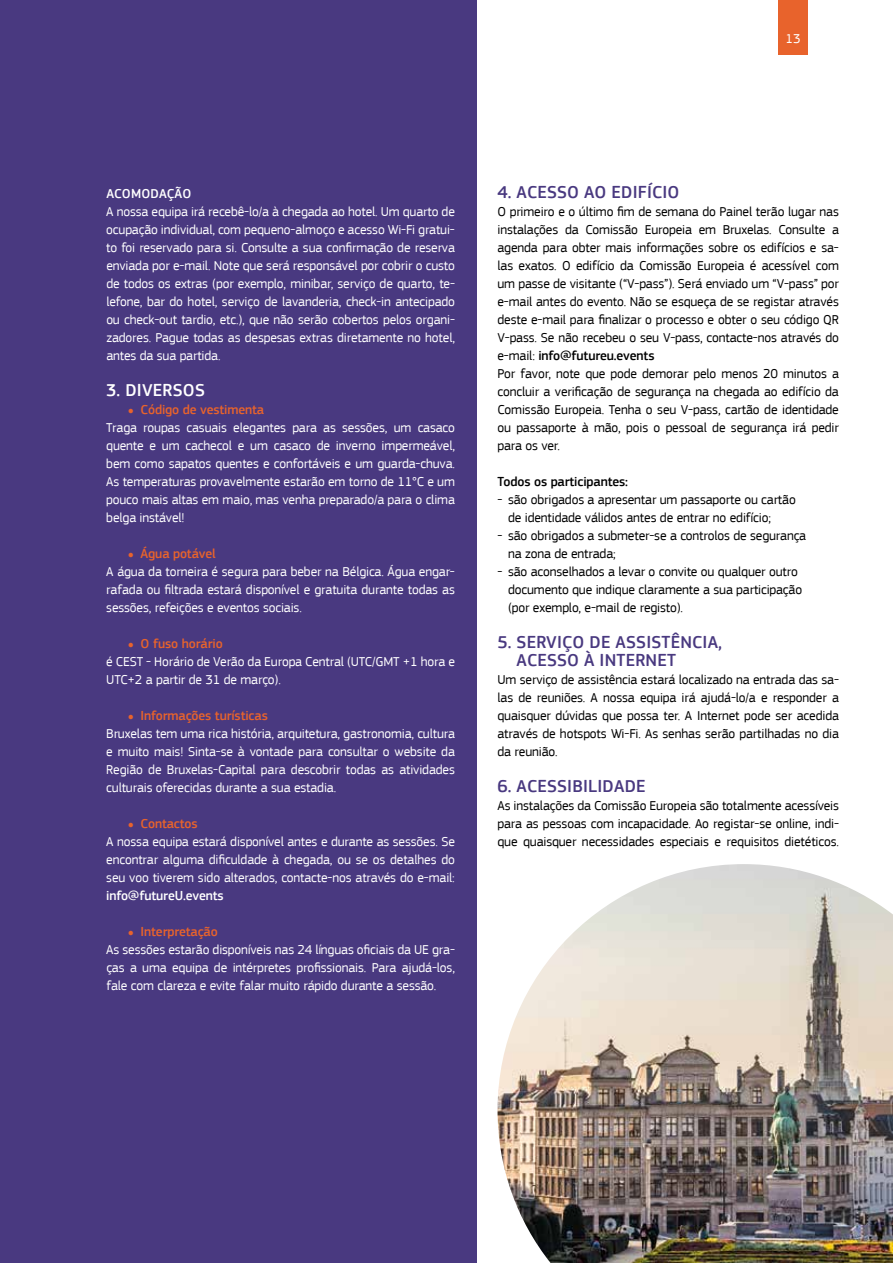
<style>
.page{position:relative;width:893px;height:1263px;background:#fff}
.page>*{position:absolute;margin:0;border:0;box-sizing:border-box;transform-origin:0 0}
.t1{font:500 18px "EC Square Sans Pro";letter-spacing:.01em;color:#493980}
.t2{font:500 18px "EC Square Sans Pro";letter-spacing:.01em;color:#fff}
.t3{font:13.5px/18px "EC Square Sans Pro";letter-spacing:-.01em;color:#fff}
.t4{font:13.5px/18px "EC Square Sans Pro";letter-spacing:-.01em;color:#000}
.t5{font:500 13.5px "EC Square Sans Pro";letter-spacing:-.01em;color:#000}
.t6{font:500 13.5px "EC Square Sans Pro";letter-spacing:-.01em;color:#fff}
.t7{font:500 13.5px "EC Square Sans Pro";letter-spacing:.01em;color:#fff}
.s1{font-size:24px;color:#e8632c}
.s2{font-weight:500;color:#e8632c}
.s3{font-weight:500}
.s4{color:#fff}
</style>
<div class="page">
<div style="left:0;top:0;width:476px;height:1263px;background:#493980"></div>
<div style="left:778px;top:0;width:30px;height:54px;background:#e8632c"></div>
<img style="left:497px;top:864px;width:396px;height:399px">
<p class="t3" style="left:785px;top:29px;width:17px">13</p>
<p class="t7" style="left:106px;top:186px;width:86px">ACOMODAÇÃO</p>
<p class="t3" style="left:106px;top:203px;width:350px;text-align:justify">A nossa equipa irá recebê-lo/a à chegada ao hotel. Um quarto de ocupação individual, com pequeno-almoço e acesso Wi-Fi gratui&shy;to foi reservado para si. Consulte a sua confirmação de reserva enviada por e-mail. Note que será responsável por cobrir o custo de todos os extras (por exemplo, minibar, serviço de quarto, te&shy;lefone, bar do hotel, serviço de lavanderia, check-in antecipado ou check-out tardio, etc.), que não serão cobertos pelos organi&shy;zadores. Pague todas as despesas extras diretamente no hotel, antes da sua partida.</p>
<h1 class="t2" style="left:106px;top:380px;width:100px">3. DIVERSOS</h1>
<p class="t3" style="left:106px;top:401px;width:350px;text-indent:21px"><span class="s1">•</span> <span class="s2">Código de vestimenta<br></span>Traga roupas casuais elegantes para as sessões, um casaco quente e um cachecol e um casaco de inverno impermeável, bem como sapatos quentes e confortáveis e um guarda-chuva.<br>As temperaturas provavelmente estarão em torno de 11°C e um pouco mais altas em maio, mas venha preparado/a para o clima belga instável!</p>
<p class="t3" style="left:106px;top:545px;width:350px;text-indent:21px"><span class="s1">•</span> <span class="s2">Água potável<br></span>A água da torneira é segura para beber na Bélgica. Água engar&shy;rafada ou filtrada estará disponível e gratuita durante todas as sessões, refeições e eventos sociais.</p>
<p class="t3" style="left:106px;top:635px;width:350px;text-indent:21px"><span class="s1">•</span> <span class="s2">O fuso horário<br></span>é CEST - Horário de Verão da Europa Central (UTC/GMT +1 hora e<br>UTC+2 a partir de 31 de março).</p>
<p class="t3" style="left:106px;top:707px;width:350px;text-indent:21px"><span class="s1">•</span> <span class="s2">Informações turísticas<br></span>Bruxelas tem uma rica história, arquitetura, gastronomia, cultura e muito mais! Sinta-se à vontade para consultar o website da Região de Bruxelas-Capital para descobrir todas as atividades culturais oferecidas durante a sua estadia.</p>
<p class="t3" style="left:106px;top:815px;width:350px;text-indent:21px"><span class="s1">•</span> <span class="s2">Contactos<br></span>A nossa equipa estará disponível antes e durante as sessões. Se encontrar alguma dificuldade à chegada, ou se os detalhes do seu voo tiverem sido alterados, contacte-nos através do e-mail:</p>
<p class="t6" style="left:106px;top:888px;width:119px">info@futureU.events</p>
<p class="t3" style="left:106px;top:923px;width:350px;text-indent:21px"><span class="s1">•</span> <span class="s2">Interpretação<br></span>As sessões estarão disponíveis nas 24 línguas oficiais da UE gra&shy;ças a uma equipa de intérpretes profissionais. Para ajudá-los, fale com clareza e evite falar muito rápido durante a sessão.</p>
<h1 class="t1" style="left:497px;top:182px;width:183px">4. ACESSO AO EDIFÍCIO</h1>
<p class="t4" style="left:497px;top:203px;width:343px">O primeiro e o último fim de semana do Painel terão lugar nas instalações da Comissão Europeia em Bruxelas. Consulte a agenda para obter mais informações sobre os edifícios e sa&shy;las exatos. O edifício da Comissão Europeia é acessível com um passe de visitante (“V-pass”). Será enviado um “V-pass” por e-mail antes do evento. Não se esqueça de se registar através deste e-mail para finalizar o processo e obter o seu código QR V-pass. Se não recebeu o seu V-pass, contacte-nos através do e-mail: <span class="s3">info@futureu.events<br></span>Por favor, note que pode demorar pelo menos 20 minutos a concluir a verificação de segurança na chegada ao edifício da Comissão Europeia. Tenha o seu V-pass, cartão de identidade ou passaporte à mão, pois o pessoal de segurança irá pedir para os ver.</p>
<p class="t5" style="left:497px;top:474px;width:132px">Todos os participantes:</p>
<p class="t4" style="left:508px;top:491px;width:289px;text-indent:-11px">- são obrigados a apresentar um passaporte ou cartão de identidade válidos antes de entrar no edifício;</p>
<p class="t4" style="left:508px;top:527px;width:300px;text-indent:-11px">- são obrigados a submeter-se a controlos de segurança na zona de entrada;</p>
<p class="t4" style="left:508px;top:563px;width:296px;text-indent:-11px">- são aconselhados a levar o convite ou qualquer outro documento que indique claramente a sua participação (por exemplo, e-mail de registo).</p>
<h1 class="t1" style="left:497px;top:632px;width:226px">5. SERVIÇO DE ASSISTÊNCIA,</h1>
<h1 class="t1" style="left:497px;top:650px;width:180px"><span class="s4">5.</span> ACESSO À INTERNET</h1>
<p class="t4" style="left:497px;top:671px;width:343px;text-align:justify">Um serviço de assistência estará localizado na entrada das sa&shy;las de reuniões. A nossa equipa irá ajudá-lo/a e responder a quaisquer dúvidas que possa ter. A Internet pode ser acedida através de hotspots Wi-Fi. As senhas serão partilhadas no dia da reunião.</p>
<h1 class="t1" style="left:497px;top:776px;width:150px">6. ACESSIBILIDADE</h1>
<p class="t4" style="left:497px;top:797px;width:343px;text-align:justify">As instalações da Comissão Europeia são totalmente acessíveis para as pessoas com incapacidade. Ao registar-se online, indi&shy;que quaisquer necessidades especiais e requisitos dietéticos.</p>
</div>
